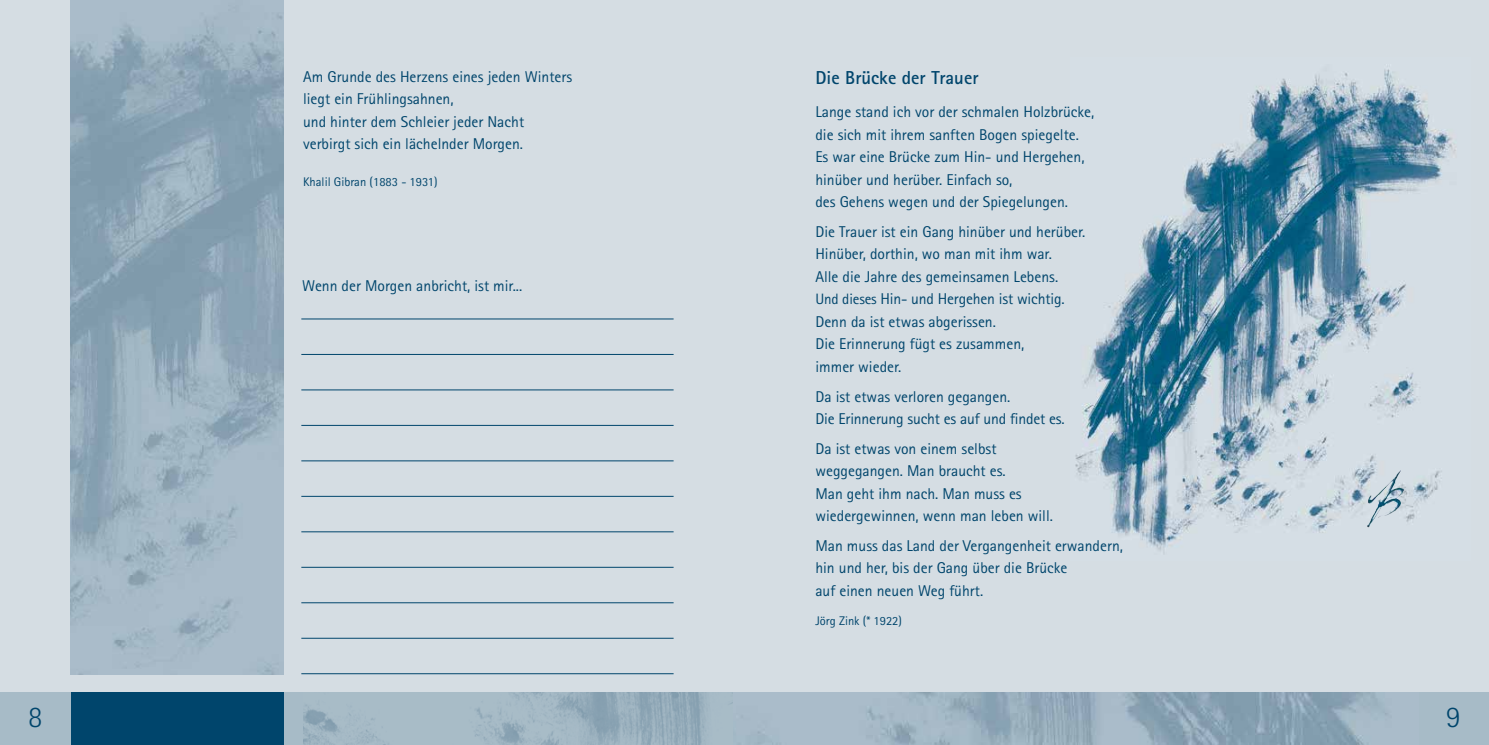
<style>
.page{position:relative;width:1489px;height:745px;background:#fff}
.page>*{position:absolute;margin:0;border:0;box-sizing:border-box;transform-origin:0 0}
.t1{font:300 30px "Rotis Sans Serif Std";color:#00456c}
.t2{font:700 18.75px "Rotis Sans Serif Std";color:#00456c}
.t3{font:15.62px/22.5px "Rotis Sans Serif Std";color:#00456c}
.t4{font:12.5px "Rotis Sans Serif Std";color:#00456c}
.s1{font-size:15px}
</style>
<div class="page">
<div style="left:0;top:0;width:1488px;height:744px;background:#d5dde3"></div>
<div style="left:0;top:691px;width:1488px;height:53px;background:#a7bbc7"></div>
<div style="left:71px;top:691px;width:212px;height:53px;background:#00456c"></div>
<hr style="left:301px;top:318px;width:372px;height:1px;background:#00456c">
<hr style="left:301px;top:354px;width:372px;height:1px;background:#00456c">
<hr style="left:301px;top:389px;width:372px;height:1px;background:#00456c">
<hr style="left:301px;top:425px;width:372px;height:1px;background:#00456c">
<hr style="left:301px;top:460px;width:372px;height:1px;background:#00456c">
<hr style="left:301px;top:495px;width:372px;height:1px;background:#00456c">
<hr style="left:301px;top:531px;width:372px;height:1px;background:#00456c">
<hr style="left:301px;top:566px;width:372px;height:1px;background:#00456c">
<hr style="left:301px;top:602px;width:372px;height:1px;background:#00456c">
<hr style="left:301px;top:637px;width:372px;height:1px;background:#00456c">
<hr style="left:301px;top:673px;width:372px;height:1px;background:#00456c">
<img style="left:1075px;top:64px;width:381px;height:489px">
<img style="left:71px;top:0;width:212px;height:673px">
<img style="left:732px;top:692px;width:655px;height:52px">
<img style="left:303px;top:692px;width:429px;height:52px">
<img style="left:1367px;top:470px;width:33px;height:33px">
<p class="t3" style="left:303px;top:65px;width:270px">Am Grunde des Herzens eines jeden Winters liegt ein Frühlingsahnen,<br>und hinter dem Schleier jeder Nacht verbirgt sich ein lächelnder Morgen.</p>
<p class="t4" style="left:303px;top:174px;width:136px">Khalil Gibran (1883 - 1931)</p>
<p class="t3" style="left:302px;top:274px;width:221px">Wenn der Morgen anbricht, ist mir...</p>
<p class="t2" style="left:815px;top:66px;width:165px">Die Brücke der Trauer</p>
<p class="t3" style="left:815px;top:100px;width:280px">Lange stand ich vor der schmalen Holzbrücke, die sich mit ihrem sanften Bogen spiegelte.<br>Es war eine Brücke zum Hin- und Hergehen, hinüber und herüber. Einfach so,<br>des Gehens wegen und der Spiegelungen.</p>
<p class="t3" style="left:815px;top:220px;width:271px">Die Trauer ist ein Gang hinüber und herüber.<br>Hinüber, dorthin, wo man mit ihm war.<br>Alle die Jahre des gemeinsamen Lebens.<br><span class="s1">Und dieses</span> Hin- und Hergehen ist wichtig.<br>Denn da ist etwas abgerissen.<br>Die Erinnerung fügt es zusammen,<br>immer wieder.</p>
<p class="t3" style="left:815px;top:384px;width:251px">Da ist etwas verloren gegangen.<br>Die Erinnerung sucht es auf und findet es.</p>
<p class="t3" style="left:815px;top:437px;width:239px">Da ist etwas von einem selbst weggegangen. Man braucht es.<br>Man geht ihm nach. Man muss es wiedergewinnen, wenn man leben will.</p>
<p class="t3" style="left:815px;top:534px;width:309px">Man muss das Land der Vergangenheit erwandern, hin und her, bis der Gang über die Brücke<br>auf einen neuen Weg führt.</p>
<p class="t4" style="left:815px;top:613px;width:88px">Jörg Zink (* 1922)</p>
<h1 class="t1" style="left:28px;top:698px;width:16px">8</h1>
<h1 class="t1" style="left:1446px;top:698px;width:16px">9</h1>
</div>
